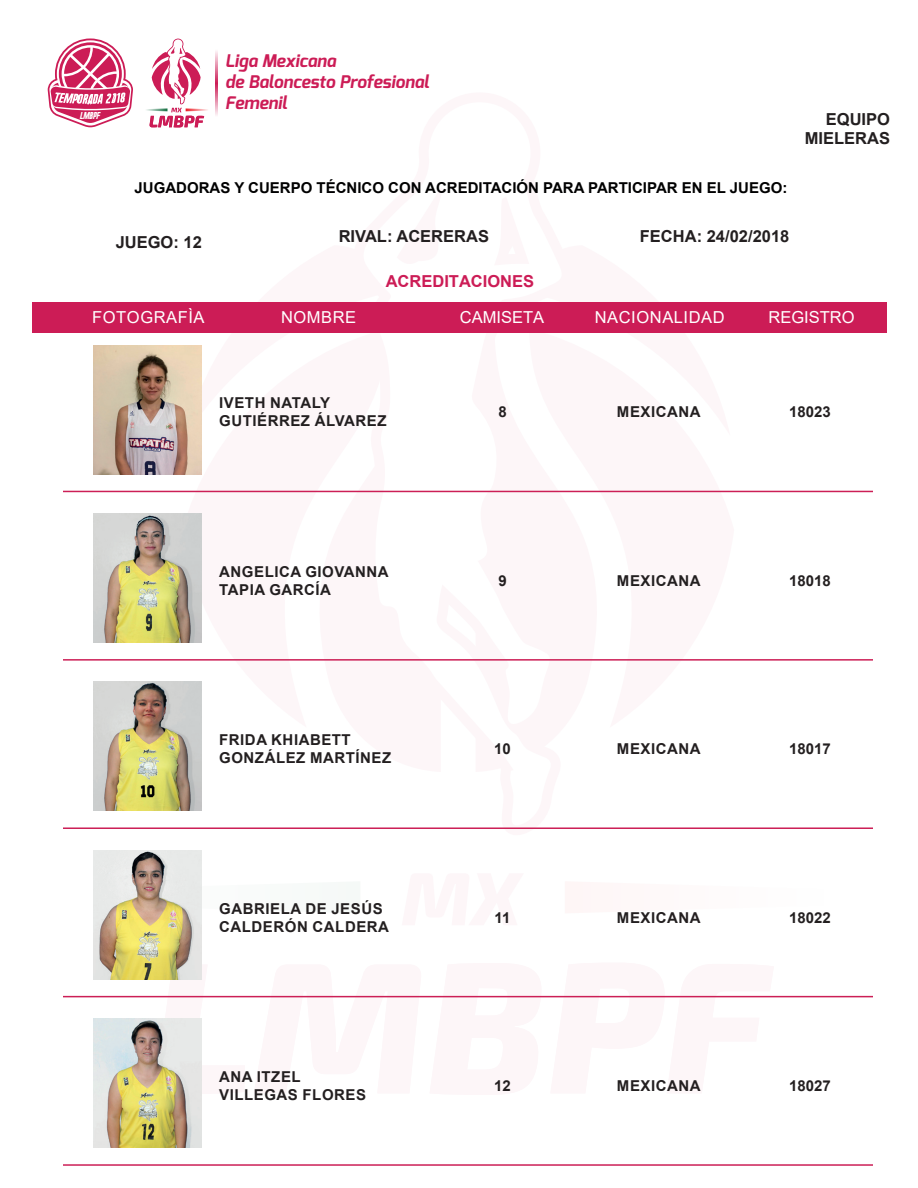
<style>
.page{position:relative;width:918px;height:1188px;background:#fff}
.page>*{position:absolute;margin:0;border:0;box-sizing:border-box;transform-origin:0 0}
.t1{font:italic 700 17.4px/20.9px "Exo";color:#cc1c56}
.t2{font:700 16.5px/19.8px "Arial";color:#231f20;text-align:right}
.t3{font:16.5px "Arial";letter-spacing:.035em;color:#fff}
.t4{font:16.5px "Arial";color:#fff}
.t5{font:700 16.5px "Arial";color:#cc1c56}
.t6{font:700 15px/18px "Arial";letter-spacing:.035em;color:#231f20}
.t7{font:700 15px "Arial";color:#000001}
.t8{font:9.75px "Urae Nium";color:#fff}
</style>
<div class="page">
<svg style="left:146px;top:979px;width:639px;height:40px"></svg>
<svg style="left:361px;top:302px;width:203px;height:191px"></svg>
<div style="left:33px;top:303px;width:854px;height:30px;background:#cc1c56"></div>
<svg style="left:146px;top:38px;width:62px;height:90px"></svg>
<svg style="left:215px;top:51px;width:2px;height:65px"></svg>
<svg style="left:48px;top:45px;width:85px;height:82px"></svg>
<img style="left:94px;top:345px;width:108px;height:129px">
<hr style="left:63px;top:491px;width:810px;height:1px;background:#cc1f56">
<img style="left:94px;top:513px;width:108px;height:129px">
<hr style="left:63px;top:659px;width:810px;height:2px;background:#cc1f56">
<img style="left:94px;top:682px;width:108px;height:129px">
<hr style="left:63px;top:827px;width:810px;height:2px;background:#cc1f56">
<img style="left:94px;top:850px;width:108px;height:129px">
<hr style="left:63px;top:996px;width:810px;height:1px;background:#cc1f56">
<img style="left:94px;top:1019px;width:108px;height:129px">
<hr style="left:63px;top:1164px;width:810px;height:2px;background:#cc1f56">
<p class="t1" style="left:225px;top:50px;width:205px">Liga Mexicana<br>de Baloncesto Profesional<br>Femenil</p>
<p class="t8" style="left:80px;top:112px;width:22px">lmbpf</p>
<p class="t2" style="left:805px;top:109px;width:87px">EQUIPO<br>MIELERAS</p>
<p class="t7" style="left:135px;top:178px;width:654px">JUGADORAS Y CUERPO TÉCNICO CON ACREDITACIÓN PARA PARTICIPAR EN EL JUEGO:</p>
<p class="t2" style="left:116px;top:233px;width:88px">JUEGO: 12</p>
<p class="t2" style="left:339px;top:226px;width:152px">RIVAL: ACERERAS</p>
<p class="t2" style="left:640px;top:226px;width:151px">FECHA: 24/02/2018</p>
<p class="t5" style="left:386px;top:270px;width:150px">ACREDITACIONES</p>
<p class="t3" style="left:92px;top:306px;width:114px">FOTOGRAFÌA</p>
<p class="t3" style="left:281px;top:306px;width:77px">NOMBRE</p>
<p class="t4" style="left:460px;top:306px;width:86px">CAMISETA</p>
<p class="t4" style="left:769px;top:306px;width:88px">REGISTRO</p>
<p class="t3" style="left:595px;top:306px;width:131px">NACIONALIDAD</p>
<p class="t6" style="left:219px;top:394px;width:169px">IVETH NATALY<br>GUTIÉRREZ ÁLVAREZ</p>
<p class="t6" style="left:498px;top:403px;width:10px">8</p>
<p class="t6" style="left:617px;top:403px;width:85px">MEXICANA</p>
<p class="t6" style="left:789px;top:403px;width:43px">18023</p>
<p class="t6" style="left:219px;top:563px;width:171px">ANGELICA GIOVANNA<br>TAPIA GARCÍA</p>
<p class="t6" style="left:498px;top:572px;width:10px">9</p>
<p class="t6" style="left:617px;top:572px;width:85px">MEXICANA</p>
<p class="t6" style="left:789px;top:572px;width:43px">18018</p>
<p class="t6" style="left:219px;top:731px;width:174px">FRIDA KHIABETT<br>GONZÁLEZ MARTÍNEZ</p>
<p class="t6" style="left:494px;top:740px;width:18px">10</p>
<p class="t6" style="left:617px;top:740px;width:85px">MEXICANA</p>
<p class="t6" style="left:789px;top:740px;width:43px">18017</p>
<p class="t6" style="left:219px;top:899px;width:171px">GABRIELA DE JESÚS<br>CALDERÓN CALDERA</p>
<p class="t6" style="left:495px;top:908px;width:17px">11</p>
<p class="t6" style="left:617px;top:908px;width:85px">MEXICANA</p>
<p class="t6" style="left:789px;top:908px;width:43px">18022</p>
<p class="t6" style="left:219px;top:1068px;width:148px">ANA ITZEL<br>VILLEGAS FLORES</p>
<p class="t6" style="left:494px;top:1077px;width:18px">12</p>
<p class="t6" style="left:617px;top:1077px;width:85px">MEXICANA</p>
<p class="t6" style="left:789px;top:1077px;width:43px">18027</p>
</div>
